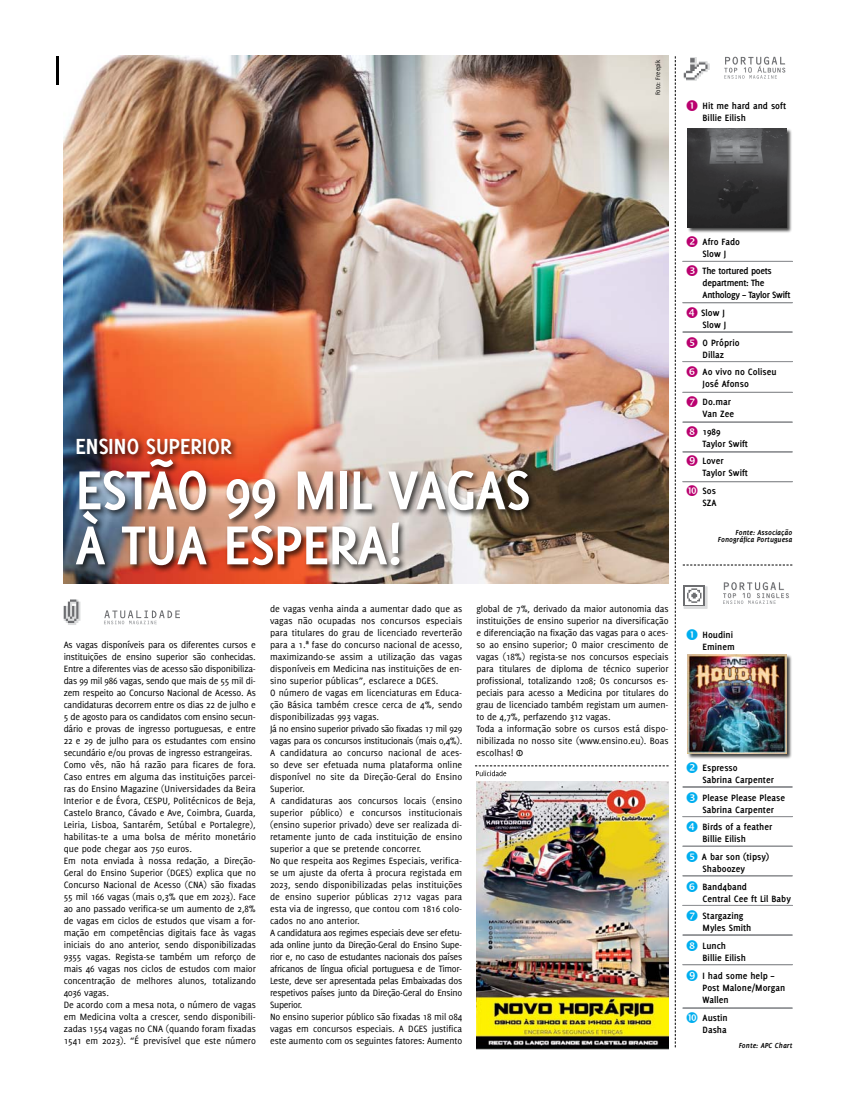
<style>
.page{position:relative;width:842px;height:1106px;background:#fff}
.page>*{position:absolute;margin:0;border:0;box-sizing:border-box;transform-origin:0 0}
.t1{font:700 60px "Delicious";color:#fff}
.t2{font:700 24px "Delicious";color:#fff}
.t3{font:10px/12px "Delicious";letter-spacing:-.01em;color:#000}
.t4{font:700 10px/12px "Delicious";color:#000}
.t5{font:700 10px/12px "Delicious";letter-spacing:-.03em;color:#000}
.t6{font:italic 700 8px/7.8px "Delicious";color:#000;text-align:right}
.t7{font:7px "Delicious";color:#000}
.s1{font-family:"Arial Narrow"}
.s2{font-family:"Cellpic"}
</style>
<div class="page">
<img style="left:64px;top:56px;width:605px;height:527px">
<hr style="left:56px;top:57px;width:3px;height:28px;background:#000">
<svg style="left:675px;top:56px;width:1px;height:991px"></svg>
<svg style="left:104px;top:610px;width:76px;height:14px"></svg>
<svg style="left:63px;top:599px;width:18px;height:26px"></svg>
<svg style="left:683px;top:564px;width:109px;height:1px"></svg>
<div style="left:687px;top:128px;width:106px;height:106px;background:#000;opacity:.75"></div>
<img style="left:687px;top:128px;width:100px;height:100px">
<svg style="left:724px;top:57px;width:61px;height:22px"></svg>
<svg style="left:683px;top:57px;width:27px;height:24px"></svg>
<svg style="left:723px;top:582px;width:66px;height:22px"></svg>
<svg style="left:684px;top:586px;width:23px;height:22px"></svg>
<div style="left:687px;top:588px;width:19px;height:19px;background:#dcddde"></div>
<div style="left:683px;top:585px;width:21px;height:20px;background:linear-gradient(to bottom,#fff,#fff)"></div>
<div style="left:686px;top:587px;width:17px;height:17px;background:#fff"></div>
<svg style="left:687px;top:588px;width:18px;height:19px"></svg>
<div style="left:687px;top:654px;width:106px;height:105px;background:#000;opacity:.75"></div>
<img style="left:687px;top:654px;width:100px;height:99px">
<div style="left:73px;top:436px;width:463px;height:136px;background:#000;opacity:.75"></div>
<img style="left:477px;top:781px;width:192px;height:269px">
<svg style="left:475px;top:765px;width:194px;height:11px"></svg>
<svg style="left:683px;top:261px;width:109px;height:1px"></svg>
<svg style="left:683px;top:302px;width:109px;height:2px"></svg>
<svg style="left:683px;top:331px;width:109px;height:2px"></svg>
<svg style="left:683px;top:361px;width:109px;height:2px"></svg>
<svg style="left:683px;top:391px;width:109px;height:2px"></svg>
<svg style="left:683px;top:421px;width:109px;height:2px"></svg>
<svg style="left:683px;top:451px;width:109px;height:2px"></svg>
<svg style="left:683px;top:481px;width:109px;height:2px"></svg>
<svg style="left:683px;top:786px;width:109px;height:2px"></svg>
<svg style="left:683px;top:816px;width:109px;height:2px"></svg>
<svg style="left:683px;top:845px;width:109px;height:2px"></svg>
<svg style="left:683px;top:875px;width:109px;height:2px"></svg>
<svg style="left:683px;top:904px;width:109px;height:2px"></svg>
<svg style="left:683px;top:934px;width:109px;height:2px"></svg>
<svg style="left:683px;top:964px;width:109px;height:2px"></svg>
<svg style="left:683px;top:1007px;width:109px;height:2px"></svg>
<p class="t7" style="left:654px;top:95px;width:37px;rotate:-90deg">Foto: Freepik</p>
<p class="t4" style="left:703px;top:99px;width:85px">Hit me hard and soft<br>Billie Eilish</p>
<h2 class="t2" style="left:75px;top:433px;width:158px">Ensino Superior</h2>
<h1 class="t1" style="left:75px;top:455px;width:227px">Estão 99 milva</h1>
<h1 class="t1" style="left:445px;top:455px;width:50px">gas</h1>
<h1 class="t1" style="left:75px;top:510px;width:128px">à tuaespe</h1>
<h1 class="t1" style="left:328px;top:510px;width:76px">ra!</h1>
<p class="t3" style="left:64px;top:639px;width:194px">As vagas disponíveis para os diferentes cursos e instituições de ensino superior são conhecidas.<br>Entre a diferentes vias de acesso são disponibiliza&shy;das 99 mil 986 vagas, sendo que mais de 55 mil di&shy;zem respeito ao Concurso Nacional de Acesso. As candidaturas decorrem entre os dias 22 de julho e 5 de agosto para os candidatos com ensino secun&shy;dário e provas de ingresso portuguesas, e entre 22 e 29 de julho para os estudantes com ensino secundário e/ou provas de ingresso estrangeiras.<br>Como vês, não há razão para ficares de fora.<br>Caso entres em alguma das instituições parcei&shy;ras do Ensino Magazine (U niversidades da Beira I nterior e de Évora, CESPU, Politécnicos de Beja, Castelo Branco, Cávado e Ave, Coimbra, Guarda, Leiria, Lisboa, Santarém, Setúbal e Portalegre), habilitas-te a uma bolsa de mérito monetário que pode chegar aos 750 euros.<br>Em nota enviada à nossa redação, a Direção-Geral do Ensino Superior (DGES) explica que no Concurso N acional de Acesso (CNA) são fixadas 55 mil 166 vagas (mais 0,3% que em 2023). Face ao ano passado verifica-se um aumento de 2,8% de vagas em ciclos de estudos que visam a for&shy;mação em competências digitais face às vagas iniciais do ano anterior, sendo disponibilizadas 9355 vagas. Regista-se também um reforço de mais 46 vagas nos ciclos de estudos com maior concentração de melhores alunos, totalizando 4036 vagas.<br>De acordo com a mesa nota, o número de vagas em Medicina volta a crescer, sendo disponibili&shy;zadas 1554 vagas no CNA (quando foram fixadas 1541 em 2023). “É previsível que este número</p>
<p class="t3" style="left:270px;top:603px;width:194px">de vagas venha ainda a aumentar dado que as vagas não ocupadas nos concursos especiais para titulares do grau de licenciado reverterão para a 1.<span class="s1">ª</span> fase do concurso nacional de acesso, maximizando-se assim a utilização das vagas disponíveis em Medicina nas instituições de en&shy;sino superior públicas”, esclarece a DGES.<br>O número de vagas em licenciaturas em Educa&shy;ção Básica também cresce cerca de 4%, sendo disponibilizadas 993 vagas.<br>Já no ensino superior privado são fixadas 17 mil 929 vagas para os concursos institucionais (mais 0,4%).<br>A candidatura ao concurso nacional de aces&shy;so deve ser efetuada numa plataforma online disponível no site da Direção-Geral do Ensino Superior.<br>A candidaturas aos concursos locais (ensino superior público) e concursos institucionais (ensino superior privado) deve ser realizada di&shy;retamente junto de cada instituição de ensino superior a que se pretende concorrer.<br>N o que respeita aos Regimes Especiais, verifica&shy;se um ajuste da oferta à procura registada em 2023, sendo disponibilizadas pelas instituições de ensino superior públicas 2712 vagas para esta via de ingresso, que contou com 1816 colo&shy;cados no ano anterior.<br>A candidatura aos regimes especiais deve ser efetu&shy;ada online junto da Direção-Geral do Ensino Supe&shy;rior e, no caso de estudantes nacionais dos países africanos de língua oficial portuguesa e de Timor-Leste, deve ser apresentada pelas Embaixadas dos respetivos países junto da Direção-Geral do Ensino Superior.<br>No ensino superior público são fixadas 18 mil 084 vagas em concursos especiais. A DGES justifica este aumento com os seguintes fatores: Aumento</p>
<p class="t3" style="left:476px;top:603px;width:194px">global de 7%, derivado da maior autonomia das instituições de ensino superior na diversificação e diferenciação na fixação das vagas para o aces&shy;so ao ensino superior; O maior crescimento de vagas (18%) regista-se nos concursos especiais para titulares de diploma de técnico superior profissional, totalizando 1208; Os concursos es&shy;peciais para acesso a M edicina por titulares do grau de licenciado também registam um aumen&shy;to de 4,7%, perfazendo 312 vagas.<br>Toda a informação sobre os cursos está dispo&shy;nibilizada no nosso site (www.ensino.eu). Boas escolhas! <span class="s2">i</span></p>
<p class="t4" style="left:703px;top:235px;width:39px">Afro Fado<br>Slow J</p>
<p class="t5" style="left:703px;top:265px;width:89px">The tortured poets department: The<br>Anthology – Taylor Swift</p>
<p class="t4" style="left:701px;top:306px;width:27px">Slow J<br>Slow J</p>
<p class="t4" style="left:703px;top:336px;width:38px">O Próprio<br>Dillaz</p>
<p class="t4" style="left:703px;top:366px;width:76px">Ao vivo no Coliseu<br>José Afonso</p>
<p class="t4" style="left:703px;top:395px;width:33px">Do.mar<br>Van Zee</p>
<p class="t4" style="left:703px;top:425px;width:47px">1989<br>Taylor Swift</p>
<p class="t4" style="left:703px;top:455px;width:47px">Lover<br>Taylor Swift</p>
<p class="t4" style="left:703px;top:484px;width:16px">Sos<br>SZA</p>
<p class="t6" style="left:718px;top:528px;width:76px">Fonte: Associação<br>Fonográfica Portuguesa</p>
<p class="t4" style="left:703px;top:628px;width:34px">Houdini<br>Eminem</p>
<p class="t4" style="left:703px;top:761px;width:73px">Espresso<br>Sabrina Carpenter</p>
<p class="t4" style="left:703px;top:791px;width:84px">Please Please Please<br>Sabrina Carpenter</p>
<p class="t4" style="left:703px;top:821px;width:71px">Birds of a feather<br>Billie Eilish</p>
<p class="t4" style="left:702px;top:850px;width:69px">A bar son (tipsy)<br>Shaboozey</p>
<p class="t4" style="left:703px;top:880px;width:90px">Band4band<br>Central Cee ft Lil Baby</p>
<p class="t4" style="left:703px;top:910px;width:50px">Stargazing<br>Myles Smith</p>
<p class="t4" style="left:703px;top:939px;width:45px">Lunch<br>Billie Eilish</p>
<p class="t4" style="left:703px;top:969px;width:84px">I had some help –<br>Post Malone/Morgan<br>Wallen</p>
<p class="t4" style="left:703px;top:1011px;width:27px">Austin<br>Dasha</p>
<p class="t6" style="left:739px;top:1041px;width:55px">Fonte: APC Chart</p>
</div>
